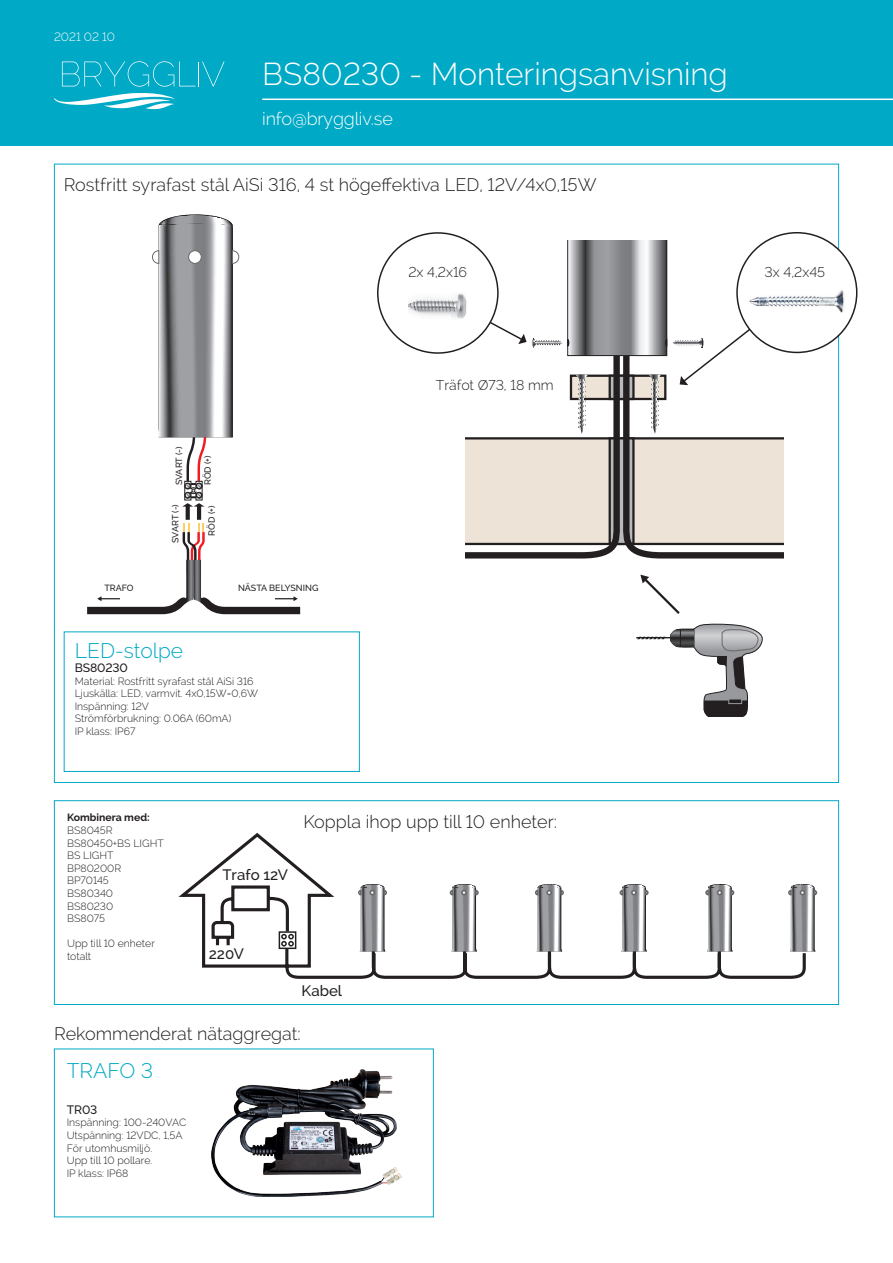
<style>
.page{position:relative;width:893px;height:1263px;background:#fff}
.page>*{position:absolute;margin:0;border:0;box-sizing:border-box;transform-origin:0 0}
.t1{font:300 31.5px "Raleway";color:#fff}
.t2{font:300 21px "Raleway";color:#00a9c5}
.t3{font:300 18px "Raleway";color:#231f20}
.t4{font:300 18px "Raleway";letter-spacing:-.01em;color:#fff}
.t5{font:500 15px "Raleway";color:#231f20}
.t6{font:300 14.1px "Raleway";color:#231f20}
.t7{font:500 12.15px "Raleway";letter-spacing:-.01em;color:#231f20}
.t8{font:300 12px "Raleway";color:#fff}
.t9{font:300 10.5px/12.6px "Raleway";color:#231f20}
.t10{font:700 10.5px "Raleway";color:#231f20}
.t11{font:500 9px "Raleway";color:#231f20}
</style>
<div class="page">
<div style="left:54px;top:800px;width:785px;height:205px;border:1px solid #00a9c5"></div>
<svg style="left:178px;top:833px;width:639px;height:146px"></svg>
<svg style="left:186px;top:507px;width:4px;height:13px"></svg>
<svg style="left:87px;top:523px;width:213px;height:91px"></svg>
<hr style="left:197px;top:506px;width:4px;height:14px;background:#231f20">
<svg style="left:152px;top:214px;width:88px;height:293px"></svg>
<div style="left:0;top:0;width:893px;height:146px;background:#00a9c5"></div>
<svg style="left:62px;top:61px;width:162px;height:26px"></svg>
<svg style="left:54px;top:93px;width:121px;height:16px"></svg>
<hr style="left:262px;top:99px;width:631px;height:1px;background:#fff">
<div style="left:64px;top:631px;width:296px;height:141px;border:1px solid #00a9c5"></div>
<svg style="left:465px;top:545px;width:318px;height:14px"></svg>
<svg style="left:640px;top:575px;width:40px;height:39px"></svg>
<svg style="left:636px;top:623px;width:127px;height:94px"></svg>
<svg style="left:433px;top:240px;width:366px;height:305px"></svg>
<img style="left:408px;top:293px;width:59px;height:26px">
<div style="left:737px;top:233px;width:120px;height:119px;background:#fff;border-radius:50%"></div>
<img style="left:749px;top:290px;width:96px;height:22px">
<div style="left:736px;top:232px;width:121px;height:121px;border:2px solid #231f20;border-radius:50%"></div>
<div style="left:54px;top:1048px;width:380px;height:169px;border:1px solid #00a9c5"></div>
<img style="left:212px;top:1070px;width:190px;height:127px">
<p class="t8" style="left:54px;top:30px;width:63px">2021 02 10</p>
<h1 class="t1" style="left:262px;top:55px;width:467px">BS80230 - Monteringsanvisning</h1>
<h3 class="t4" style="left:262px;top:108px;width:132px">info@bryggliv.se</h3>
<h3 class="t3" style="left:64px;top:174px;width:534px">Rostfritt syrafast stål AiSi 316, 4 st högeffektiva LED, 12V/4x0,15W</h3>
<h3 class="t6" style="left:408px;top:264px;width:60px">2x 4,2x16</h3>
<p class="t11" style="left:174px;top:485px;width:40px;rotate:-90deg">SVART (-)</p>
<p class="t11" style="left:203px;top:485px;width:32px;rotate:-90deg">RÖD (+)</p>
<p class="t11" style="left:170px;top:543px;width:40px;rotate:-90deg">SVART (-)</p>
<p class="t11" style="left:206px;top:536px;width:32px;rotate:-90deg">RÖD (+)</p>
<p class="t11" style="left:104px;top:582px;width:31px">TRAFO</p>
<p class="t11" style="left:238px;top:582px;width:82px">NÄSTA BELYSNING</p>
<h2 class="t2" style="left:75px;top:638px;width:110px">LED-stolpe</h2>
<p class="t7" style="left:75px;top:661px;width:55px">BS80230</p>
<p class="t9" style="left:75px;top:675px;width:185px">Material: Rostfritt syrafast stål AiSi 316<br>Ljuskälla: LED, varmvit. 4x0,15W=0,6W<br>Inspänning: 12V<br>Strömförbrukning: 0.06A (60mA)<br>IP klass: IP67</p>
<h3 class="t6" style="left:436px;top:377px;width:120px">Träfot Ø73, 18 mm</h3>
<p class="t10" style="left:67px;top:812px;width:84px">Kombinera med:</p>
<p class="t9" style="left:67px;top:824px;width:98px">BS8045R<br>BS80450+BS LIGHT<br>BS LIGHT<br>BP80200R<br>BP70145<br>BS80340<br>BS80230<br>BS8075</p>
<p class="t9" style="left:67px;top:937px;width:89px">Upp till 10 enheter totalt</p>
<h3 class="t5" style="left:222px;top:866px;width:67px">Trafo 12V</h3>
<h3 class="t3" style="left:303px;top:812px;width:255px">Koppla ihop upp till 10 enheter:</h3>
<h3 class="t5" style="left:209px;top:945px;width:37px">220V</h3>
<h3 class="t5" style="left:302px;top:982px;width:42px">Kabel</h3>
<h3 class="t3" style="left:54px;top:1023px;width:248px">Rekommenderat nätaggregat:</h3>
<h2 class="t2" style="left:67px;top:1058px;width:88px">TRAFO 3</h2>
<p class="t7" style="left:67px;top:1102px;width:32px">TR03</p>
<p class="t9" style="left:67px;top:1116px;width:121px">Inspänning: 100-240VAC<br>Utspänning: 12VDC, 1,5A<br>För utomhusmiljö.<br>Upp till 10 pollare.<br>IP klass: IP68</p>
<h3 class="t6" style="left:765px;top:264px;width:62px">3x 4,2x45</h3>
<h3 class="t6" style="left:766px;top:270px;width:65px">3x 6,3x50</h3>
</div>
